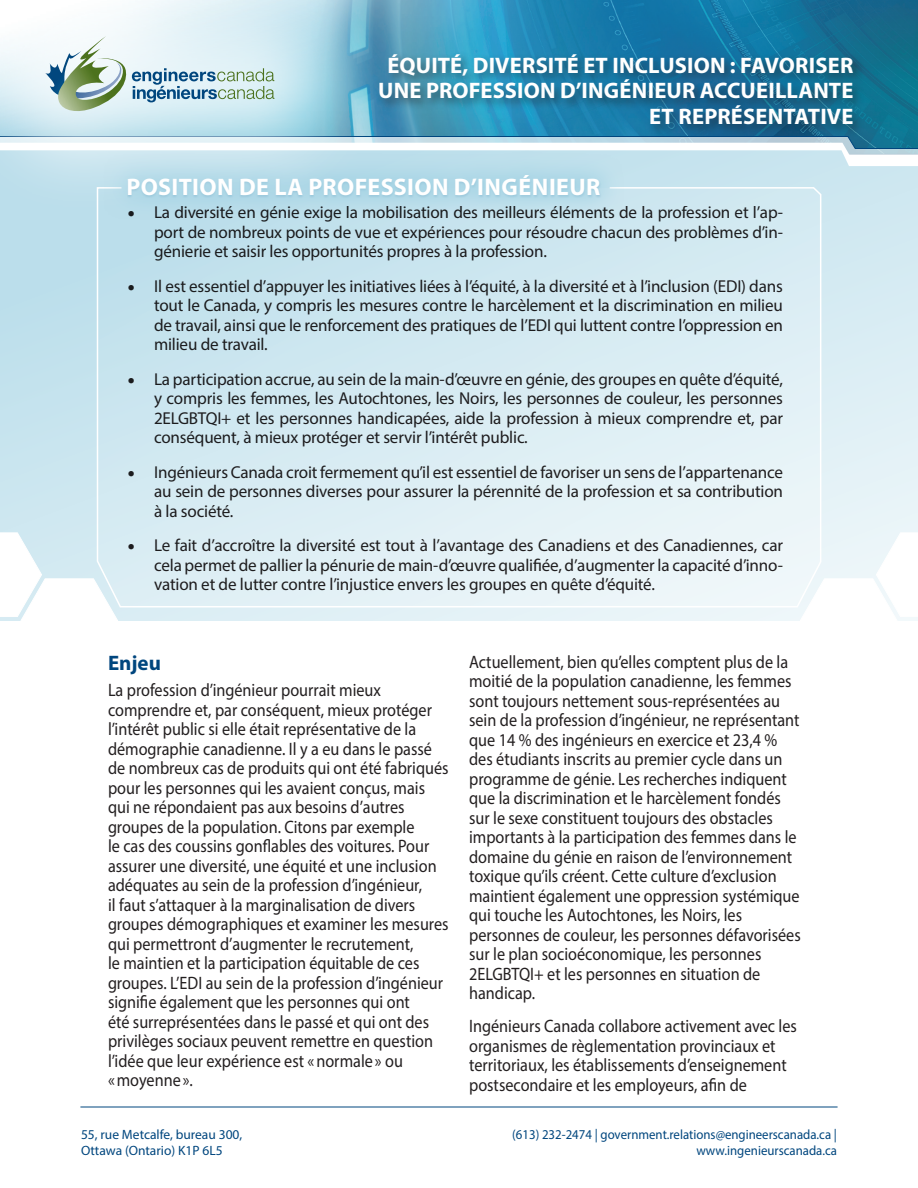
<style>
.page{position:relative;width:918px;height:1188px;background:#fff}
.page>*{position:absolute;margin:0;border:0;box-sizing:border-box;transform-origin:0 0}
.t1{font:700 24px "Myriad Pro";letter-spacing:.02em;color:#fff}
.t2{font:700 22.5px/25.5px "Myriad Pro";letter-spacing:.005em;color:#fff;text-align:right}
.Title_1{font:700 21px "Myriad Pro";color:#00467e}
.Body{font:18px/19.5px "Myriad Pro";color:#231f20;scale:.9 1}
.t3{font:17.25px/19.5px "Myriad Pro";letter-spacing:-.01em;color:#231f20;text-align:justify}
.t4{font:13.5px/16.2px "Myriad Pro";color:#00467e;text-align:right;scale:.95 1}
.t5{font:13.5px/16.2px "Myriad Pro";color:#00467e}
</style>
<div class="page">
<img style="left:80px;top:0;width:838px;height:1107px">
<svg style="left:382px;top:136px;width:536px;height:14px"></svg>
<svg style="left:0;top:150px;width:918px;height:471px;background:#d1e8f1"></svg>
<svg style="left:0;top:532px;width:118px;height:131px"></svg>
<svg style="left:800px;top:532px;width:118px;height:131px"></svg>
<svg style="left:96px;top:186px;width:726px;height:422px;background:#d7ebf2"></svg>
<svg style="left:104px;top:151px;width:521px;height:69px;background:#b7dbe8"></svg>
<div style="left:0;top:0;width:382px;height:219px;background:#fff;opacity:.75"></div>
<svg style="left:45px;top:36px;width:229px;height:78px;background:#c3d8d9"></svg>
<hr style="left:80px;top:1107px;width:758px;height:1px;background:#00467e">
<div style="left:376px;top:50px;width:490px;height:87px;background:#231f20;opacity:.52"></div>
<p class="t2" style="left:378px;top:52px;width:477px">ÉQUITÉ, DIVERSITÉ ET INCLUSION : FAVORISER<br>UNE PROFESSION D’INGÉNIEUR ACCUEILLANTE<br>ET REPRÉSENTATIVE</p>
<p class="t1" style="left:127px;top:171px;width:475px">POSITION DE LA PROFESSION D’INGÉNIEUR</p>
<p class="t3" style="left:154px;top:203px;width:630px;text-indent:-27px">• La diversité en génie exige la mobilisation des meilleurs éléments de la profession et l’ap&shy;port de nombreux points de vue et expériences pour résoudre chacun des problèmes d’in&shy;génierie et saisir les opportunités propres à la profession.</p>
<p class="t3" style="left:154px;top:276px;width:630px;text-indent:-27px">• Il est essentiel d’appuyer les initiatives liées à l’équité, à la diversité et à l’inclusion (EDI) dans tout le Canada, y compris les mesures contre le harcèlement et la discrimination en milieu de travail, ainsi que le renforcement des pratiques de l’EDI qui luttent contre l’oppression en milieu de travail.</p>
<p class="t3" style="left:154px;top:369px;width:630px;text-indent:-27px">• La participation accrue, au sein de la main-d’œuvre en génie, des groupes en quête d’équité, y compris les femmes, les Autochtones, les Noirs, les personnes de couleur, les personnes 2ELGBTQI+ et les personnes handicapées, aide la profession à mieux comprendre et, par conséquent, à mieux protéger et servir l’intérêt public.</p>
<p class="t3" style="left:154px;top:462px;width:630px;text-indent:-27px">• Ingénieurs Canada croit fermement qu’il est essentiel de favoriser un sens de l’appartenance au sein de personnes diverses pour assurer la pérennité de la profession et sa contribution à la société.</p>
<p class="t3" style="left:154px;top:536px;width:630px;text-indent:-27px">• Le fait d’accroître la diversité est tout à l’avantage des Canadiens et des Canadiennes, car cela permet de pallier la pénurie de main-d’œuvre qualifiée, d’augmenter la capacité d’inno&shy;vation et de lutter contre l’injustice envers les groupes en quête d’équité.</p>
<p class="Title_1" style="left:108px;top:649px;width:54px">Enjeu</p>
<p class="Body" style="left:108px;top:680px;width:380px">La profession d’ingénieur pourrait mieux comprendre et, par conséquent, mieux protéger l’intérêt public si elle était représentative de la démographie canadienne. Il y a eu dans le passé de nombreux cas de produits qui ont été fabriqués pour les personnes qui les avaient conçus, mais qui ne répondaient pas aux besoins d’autres groupes de la population. Citons par exemple<br>le cas des coussins gonflables des voitures. Pour assurer une diversité, une équité et une inclusion adéquates au sein de la profession d’ingénieur,<br>il faut s’attaquer à la marginalisation de divers groupes démographiques et examiner les mesures qui permettront d’augmenter le recrutement,<br>le maintien et la participation équitable de ces groupes. L’EDI au sein de la profession d’ingénieur signifie également que les personnes qui ont<br>été surreprésentées dans le passé et qui ont des privilèges sociaux peuvent remettre en question l’idée que leur expérience est «normale» ou «moyenne».</p>
<p class="t5" style="left:81px;top:1126px;width:163px">55, rue Metcalfe, bureau 300,<br>Ottawa (Ontario) K1P 6L5</p>
<p class="Body" style="left:469px;top:652px;width:370px">Actuellement, bien qu’elles comptent plus de la moitié de la population canadienne, les femmes sont toujours nettement sous-représentées au sein de la profession d’ingénieur, ne représentant que 14 % des ingénieurs en exercice et 23,4 % des étudiants inscrits au premier cycle dans un programme de génie. Les recherches indiquent que la discrimination et le harcèlement fondés sur le sexe constituent toujours des obstacles importants à la participation des femmes dans le domaine du génie en raison de l’environnement toxique qu’ils créent. Cette culture d’exclusion maintient également une oppression systémique qui touche les Autochtones, les Noirs, les personnes de couleur, les personnes défavorisées sur le plan socioéconomique, les personnes 2ELGBTQI+ et les personnes en situation de handicap.</p>
<p class="Body" style="left:469px;top:1016px;width:366px">Ingénieurs Canada collabore activement avec les organismes de règlementation provinciaux et territoriaux, les établissements d’enseignement postsecondaire et les employeurs, afin de</p>
<p class="t4" style="left:512px;top:1126px;width:343px">(613) 232-2474 | government.relations@engineerscanada.ca | www.ingenieurscanada.ca</p>
</div>
